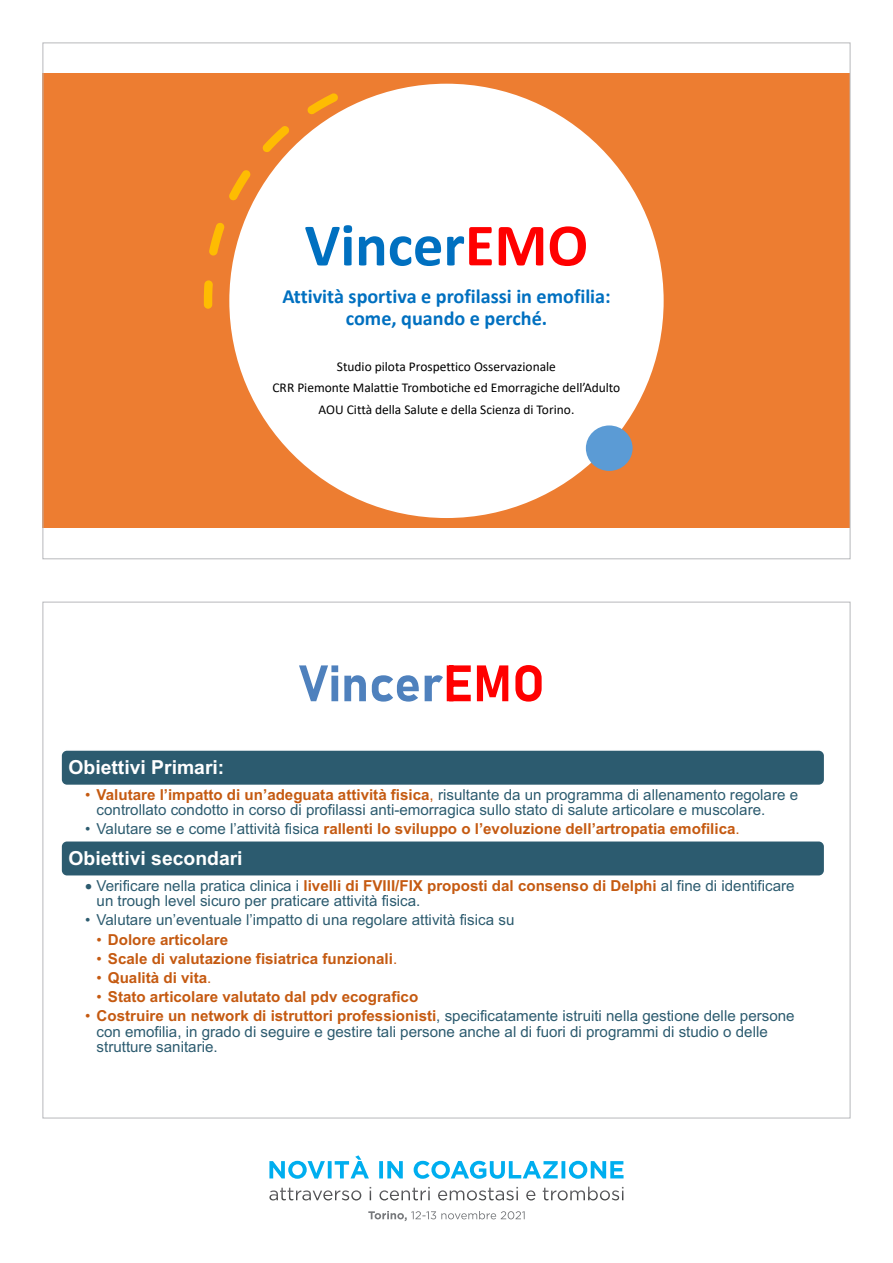
<style>
.page{position:relative;width:893px;height:1263px;background:#fff}
.page>*{position:absolute;margin:0;border:0;box-sizing:border-box;transform-origin:0 0}
.t1{font:700 60.6px "Calibri";color:#0070c0}
.t2{font:700 50.4px "Bahnschrift";color:#4f81bd}
.t3{font:700 20.25px/21.8px "Calibri";color:#0070c0;text-align:center}
.t4{font:700 19.35px "Arial";color:#fff}
.t5{font:15.15px/15.1px "Arial";color:#2c5b6f}
.t6{font:700 15.15px "Arial";color:#c55a11}
.t7{font:13.5px/21.5px "Calibri";color:#000;text-align:center}
.s1{color:#f00}
.s2{color:#c55a11}
.s3{font-weight:700;color:#c55a11}
.s4{font-weight:400;color:#2c5b6f}
.s5{font-weight:400}
</style>
<div class="page">
<svg style="left:269px;top:1187px;width:157px;height:13px"></svg>
<svg style="left:269px;top:1155px;width:354px;height:24px"></svg>
<svg style="left:368px;top:1211px;width:157px;height:10px"></svg>
<div style="left:43px;top:74px;width:807px;height:454px;background:#ed7d31"></div>
<div style="left:229px;top:84px;width:435px;height:434px;background:#fff;border-radius:50%"></div>
<svg style="left:204px;top:93px;width:134px;height:216px"></svg>
<div style="left:586px;top:425px;width:47px;height:46px;background:#5b9bd5;border-radius:50%"></div>
<div style="left:61px;top:750px;width:764px;height:35px;background:#2c5b6f;border-radius:6px"></div>
<div style="left:60px;top:749px;width:766px;height:37px;border:2px solid #fff;border-radius:6px"></div>
<div style="left:61px;top:841px;width:764px;height:35px;background:#2c5b6f;border-radius:6px"></div>
<div style="left:60px;top:840px;width:766px;height:37px;border:2px solid #fff;border-radius:6px"></div>
<p class="t1" style="left:305px;top:202px;width:285px">Vincer<span class="s1">EMO</span></p>
<p class="t3" style="left:282px;top:285px;width:330px">Attività sportiva e profilassi in emofilia: come, quando e perché.</p>
<p class="t7" style="left:272px;top:356px;width:349px">Studio pilota Prospettico Osservazionale<br>CRR Piemonte Malattie Trombotiche ed Emorragiche dell’Adulto<br>AOU Città della Salute e della Scienza di Torino.</p>
<p class="t2" style="left:299px;top:643px;width:248px">Vincer<span class="s1">EMO</span></p>
<p class="t4" style="left:69px;top:753px;width:157px">Obiettivi Primari:</p>
<p class="t5" style="left:97px;top:787px;width:703px;text-indent:-11px"><span class="s2">•</span> <span class="s3">Valutare l’impatto di un’adeguata attività fisica</span><span class="s2">,</span> risultante da un programma di allenamento regolare e controllato condotto in corso di profilassi anti-emorragica sullo stato di salute articolare e muscolare.</p>
<p class="t6" style="left:85px;top:818px;width:656px"><span class="s4">• Valutare se e come l’attività fisica</span> rallenti lo sviluppo o l’evoluzione dell’artropatia emofilica<span class="s5">.</span></p>
<p class="t4" style="left:69px;top:844px;width:176px">Obiettivi secondari</p>
<p class="t5" style="left:97px;top:878px;width:699px;text-indent:-11px">• Verificare nella pratica clinica i <span class="s3">livelli di FVIII/FIX proposti dal consenso di Delphi</span> al fine di identificare un trough level sicuro per praticare attività fisica.</p>
<p class="t5" style="left:85px;top:912px;width:431px">• Valutare un’eventuale l’impatto di una regolare attività fisica su</p>
<p class="t6" style="left:97px;top:929px;width:133px"><span class="s5">•</span> Dolore articolare</p>
<p class="t6" style="left:97px;top:948px;width:302px"><span class="s5">•</span> Scale di valutazione fisiatrica funzionali<span class="s5">.</span></p>
<p class="t6" style="left:97px;top:966px;width:116px"><span class="s5">•</span> Qualità di vita<span class="s5">.</span></p>
<p class="t6" style="left:97px;top:986px;width:323px"><span class="s5">•</span> Stato articolare valutato dal pdv ecografico</p>
<p class="t5" style="left:97px;top:1008px;width:700px;line-height:15.6px;text-indent:-11px"><span class="s2">•</span> <span class="s3">Costruire un network di istruttori professionisti</span>, specificatamente istruiti nella gestione delle persone con emofilia, in grado di seguire e gestire tali persone anche al di fuori di programmi di studio o delle strutture sanitarie.</p>
</div>
